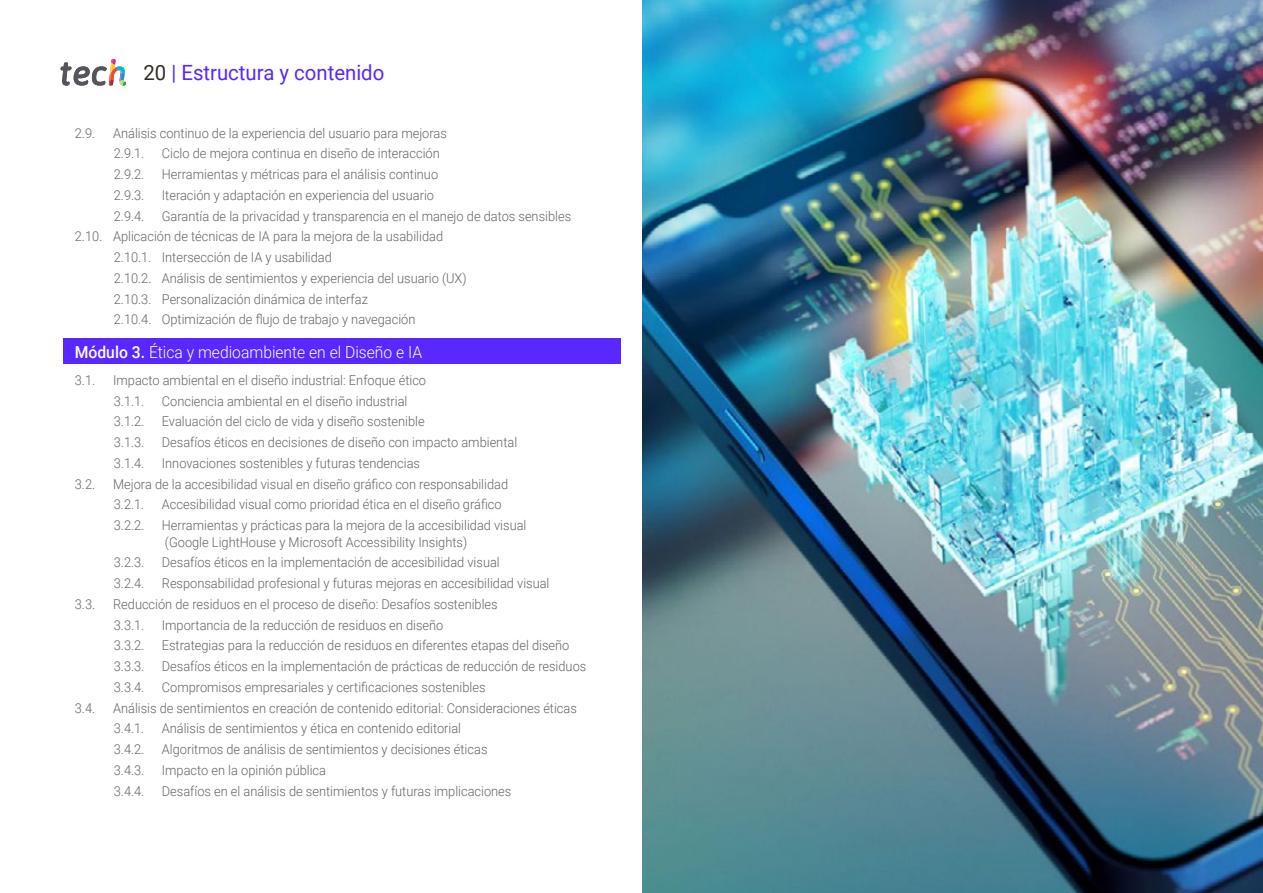
<style>
.page{position:relative;width:1263px;height:893px;background:#fff}
.page>*{position:absolute;margin:0;border:0;box-sizing:border-box;transform-origin:0 0}
.t1{font:21px "Roboto";color:#5927ff}
.t2{font:300 16.5px "Roboto";color:#fff;scale:.95 1}
.t3{font:300 13.5px/20.7px "Roboto";color:#61646a;scale:.95 1}
.s1{color:#312e20}
.s2{font-weight:500}
</style>
<div class="page">
<div style="left:64px;top:339px;width:557px;height:25px;background:#5927ff"></div>
<img style="left:642px;top:0;width:621px;height:893px">
<svg style="left:61px;top:59px;width:65px;height:27px"></svg>
<h1 class="t1" style="left:144px;top:57px;width:242px"><span class="s1">20</span> | Estructura y contenido</h1>
<p class="t3" style="left:75px;top:122px;width:23px">2.9.</p>
<p class="t3" style="left:113px;top:122px;width:353px">Análisis continuo de la experiencia del usuario para mejoras<br>2.9.1.</p>
<p class="t3" style="left:162px;top:143px;width:294px">Ciclo de mejora continua en diseño de interacción</p>
<p class="t3" style="left:114px;top:164px;width:34px">2.9.2.</p>
<p class="t3" style="left:162px;top:164px;width:292px">Herramientas y métricas para el análisis continuo</p>
<p class="t3" style="left:114px;top:184px;width:34px">2.9.3.</p>
<p class="t3" style="left:162px;top:184px;width:288px">Iteración y adaptación en experiencia del usuario</p>
<p class="t3" style="left:114px;top:205px;width:34px">2.9.4.</p>
<p class="t3" style="left:162px;top:205px;width:432px">Garantía de la privacidad y transparencia en el manejo de datos sensibles</p>
<p class="t3" style="left:75px;top:226px;width:389px">2.10. Aplicación de técnicas de IA para la mejora de la usabilidad</p>
<p class="t3" style="left:114px;top:247px;width:231px">2.10.1. Intersección de IA y usabilidad</p>
<p class="t3" style="left:114px;top:267px;width:373px">2.10.2. Análisis de sentimientos y experiencia del usuario (UX)</p>
<p class="t3" style="left:114px;top:288px;width:269px">2.10.3. Personalización dinámica de interfaz</p>
<p class="t3" style="left:114px;top:309px;width:319px">2.10.4. Optimización de flujo de trabajo y navegación</p>
<p class="t2" style="left:75px;top:340px;width:367px"><span class="s2">Módulo 3.</span> Ética y medioambiente en el Diseño e IA</p>
<p class="t3" style="left:75px;top:369px;width:23px">3.1.</p>
<p class="t3" style="left:113px;top:369px;width:331px">Impacto ambiental en el diseño industrial: Enfoque ético<br>3.1.1.</p>
<p class="t3" style="left:162px;top:390px;width:260px">Conciencia ambiental en el diseño industrial</p>
<p class="t3" style="left:114px;top:411px;width:34px">3.1.2.</p>
<p class="t3" style="left:162px;top:411px;width:278px">Evaluación del ciclo de vida y diseño sostenible</p>
<p class="t3" style="left:114px;top:431px;width:34px">3.1.3.</p>
<p class="t3" style="left:162px;top:431px;width:375px">Desafíos éticos en decisiones de diseño con impacto ambiental</p>
<p class="t3" style="left:114px;top:452px;width:34px">3.1.4.</p>
<p class="t3" style="left:162px;top:452px;width:273px">Innovaciones sostenibles y futuras tendencias</p>
<p class="t3" style="left:75px;top:473px;width:23px">3.2.</p>
<p class="t3" style="left:113px;top:473px;width:417px">Mejora de la accesibilidad visual en diseño gráfico con responsabilidad<br>3.2.1.</p>
<p class="t3" style="left:162px;top:494px;width:359px">Accesibilidad visual como prioridad ética en el diseño gráfico</p>
<p class="t3" style="left:114px;top:514px;width:34px">3.2.2.</p>
<p class="t3" style="left:162px;top:516px;width:385px;line-height:16.5px">Herramientas y prácticas para la mejora de la accesibilidad visual (Google LightHouse y Microsoft Accessibility Insights)</p>
<p class="t3" style="left:114px;top:552px;width:34px">3.2.3.</p>
<p class="t3" style="left:162px;top:552px;width:357px">Desafíos éticos en la implementación de accesibilidad visual</p>
<p class="t3" style="left:114px;top:572px;width:34px">3.2.4.</p>
<p class="t3" style="left:162px;top:572px;width:409px">Responsabilidad profesional y futuras mejoras en accesibilidad visual</p>
<p class="t3" style="left:75px;top:593px;width:23px">3.3.</p>
<p class="t3" style="left:113px;top:593px;width:406px">Reducción de residuos en el proceso de diseño: Desafíos sostenibles<br>3.3.1.</p>
<p class="t3" style="left:162px;top:614px;width:298px">Importancia de la reducción de residuos en diseño</p>
<p class="t3" style="left:114px;top:635px;width:34px">3.3.2.</p>
<p class="t3" style="left:162px;top:635px;width:430px">Estrategias para la reducción de residuos en diferentes etapas del diseño</p>
<p class="t3" style="left:114px;top:655px;width:34px">3.3.3.</p>
<p class="t3" style="left:162px;top:655px;width:448px">Desafíos éticos en la implementación de prácticas de reducción de residuos</p>
<p class="t3" style="left:114px;top:676px;width:34px">3.3.4.</p>
<p class="t3" style="left:162px;top:676px;width:342px">Compromisos empresariales y certificaciones sostenibles</p>
<p class="t3" style="left:75px;top:697px;width:23px">3.4.</p>
<p class="t3" style="left:113px;top:697px;width:490px">Análisis de sentimientos en creación de contenido editorial: Consideraciones éticas<br>3.4.1.</p>
<p class="t3" style="left:162px;top:718px;width:316px">Análisis de sentimientos y ética en contenido editorial</p>
<p class="t3" style="left:114px;top:738px;width:34px">3.4.2.</p>
<p class="t3" style="left:162px;top:738px;width:344px">Algoritmos de análisis de sentimientos y decisiones éticas</p>
<p class="t3" style="left:114px;top:759px;width:34px">3.4.3.</p>
<p class="t3" style="left:162px;top:759px;width:174px">Impacto en la opinión pública</p>
<p class="t3" style="left:114px;top:780px;width:34px">3.4.4.</p>
<p class="t3" style="left:162px;top:780px;width:369px">Desafíos en el análisis de sentimientos y futuras implicaciones</p>
</div>
